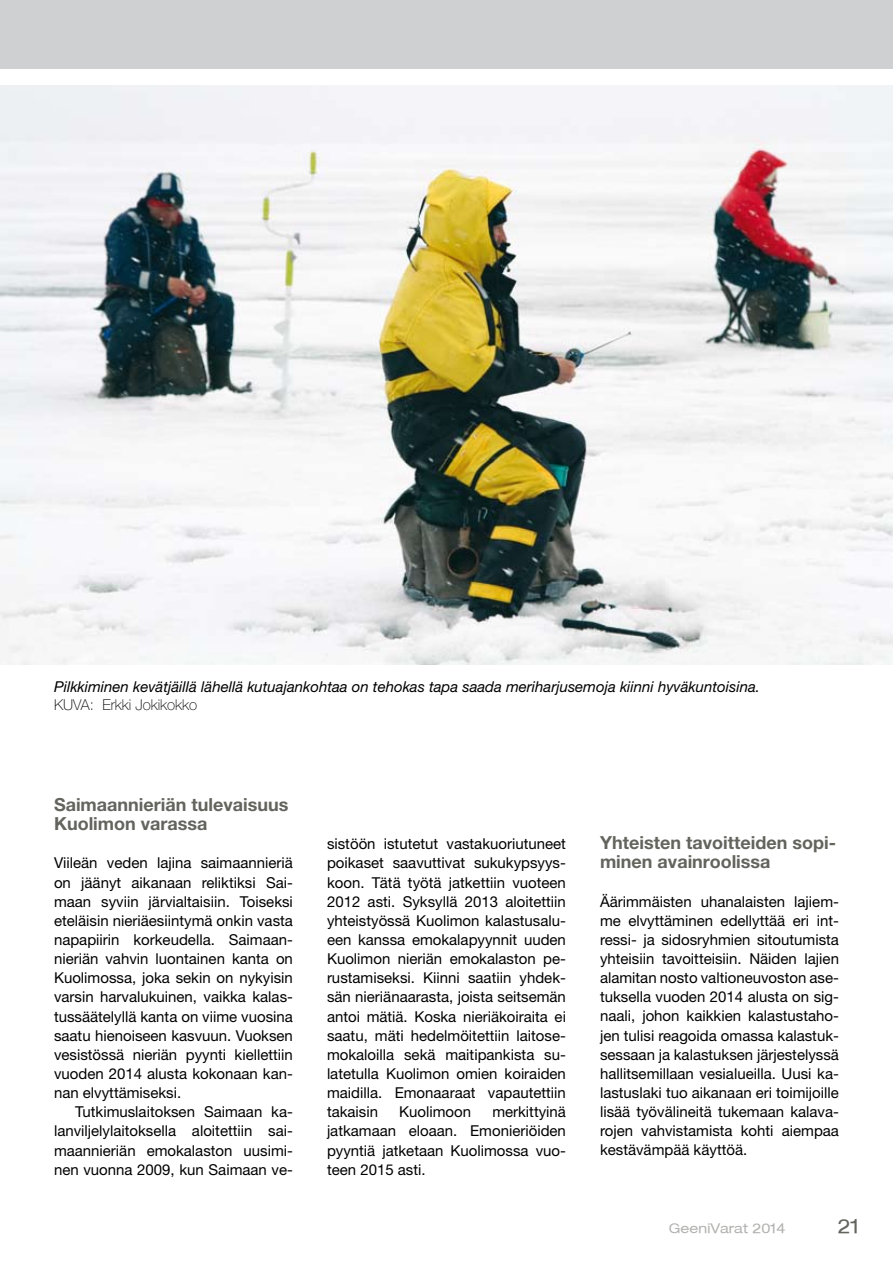
<style>
.page{position:relative;width:893px;height:1263px;background:#fff}
.page>*{position:absolute;margin:0;border:0;box-sizing:border-box;transform-origin:0 0}
.t1{font:19.5px "Helvetica Neue Extended";color:#64645e}
.t2{font:700 18px/19.2px "Helvetica Neue LT Std";color:#64645e}
.t3{font:15px/19.2px "Helvetica Neue LT Std";color:#000;text-align:justify}
.t4{font:italic 15px "Helvetica Neue LT Std";color:#000}
.t5{font:100 15px "Helvetica Neue LT Std";color:#000}
.t6{font:13.5px "Helvetica Neue Extended";color:#b1b2b0}
</style>
<div class="page">
<img style="left:0;top:85px;width:893px;height:580px">
<div style="left:0;top:0;width:893px;height:69px;background:#cfd0d2"></div>
<p class="t4" style="left:54px;top:677px;width:707px">Pilkkiminen kevätjäillä lähellä kutuajankohtaa on tehokas tapa saada meriharjusemoja kiinni hyväkuntoisina.</p>
<p class="t5" style="left:54px;top:696px;width:145px">KUVA: Erkki Jokikokko</p>
<p class="t2" style="left:54px;top:794px;width:236px">Saimaannieriän tulevaisuus<br>Kuolimon varassa</p>
<p class="t3" style="left:54px;top:853px;width:240px">Viileän veden lajina saimaannieriä on jäänyt aikanaan reliktiksi Sai&shy;maan syviin järvialtaisiin. Toiseksi eteläisin nieriäesiintymä onkin vasta napapiirin korkeudella. Saimaan&shy;nieriän vahvin luontainen kanta on Kuolimossa, joka sekin on nykyisin varsin harvalukuinen, vaikka kalas&shy;tussäätelyllä kanta on viime vuosina saatu hienoiseen kasvuun. Vuoksen vesistössä nieriän pyynti kiellettiin vuoden 2014 alusta kokonaan kan&shy;nan elvyttämiseksi.</p>
<p class="t3" style="left:54px;top:1102px;width:240px;text-indent:21px">Tutkimuslaitoksen Saimaan ka&shy;lanviljelylaitoksella aloitettiin sai&shy;maannieriän emokalaston uusimi&shy;nen vuonna 2009, kun Saimaan ve-</p>
<p class="t3" style="left:327px;top:834px;width:240px">sistöön istutetut vastakuoriutuneet poikaset saavuttivat sukukypsyys&shy;koon. Tätä työtä jatkettiin vuoteen 2012 asti. Syksyllä 2013 aloitettiin yhteistyössä Kuolimon kalastusalu&shy;een kanssa emokalapyynnit uuden Kuolimon nieriän emokalaston pe&shy;rustamiseksi. Kiinni saatiin yhdek&shy;sän nieriänaarasta, joista seitsemän antoi mätiä. Koska nieriäkoiraita ei saatu, mäti hedelmöitettiin laitose&shy;mokaloilla sekä maitipankista su&shy;latetulla Kuolimon omien koiraiden maidilla. Emonaaraat vapautettiin takaisin</p>
<p class="t3" style="left:327px;top:1102px;width:240px;text-indent:165px">merkittyinä jatkamaan eloaan. Emonieriöiden pyyntiä jatketaan Kuolimossa vuo&shy;teen 2015 asti.</p>
<p class="t3" style="left:399px;top:1102px;width:73px">Kuolimoon</p>
<p class="t2" style="left:600px;top:833px;width:237px">Yhteisten tavoitteiden sopi&shy;minen avainroolissa</p>
<p class="t3" style="left:600px;top:891px;width:240px">Äärimmäisten uhanalaisten lajiem&shy;me elvyttäminen edellyttää eri int&shy;ressi- ja sidosryhmien sitoutumista yhteisiin tavoitteisiin. Näiden lajien alamitan nosto valtioneuvoston ase&shy;tuksella vuoden 2014 alusta on sig&shy;naali, johon kaikkien kalastustaho&shy;jen tulisi reagoida omassa kalastuk&shy;sessaan ja kalastuksen järjestelyssä hallitsemillaan vesialueilla. Uusi ka&shy;lastuslaki tuo aikanaan eri toimijoille lisää työvälineitä tukemaan kalava&shy;rojen vahvistamista kohti aiempaa kestävämpää käyttöä.</p>
<p class="t6" style="left:669px;top:1220px;width:118px">GeeniVarat 2014</p>
<h1 class="t1" style="left:838px;top:1214px;width:23px">21</h1>
</div>
